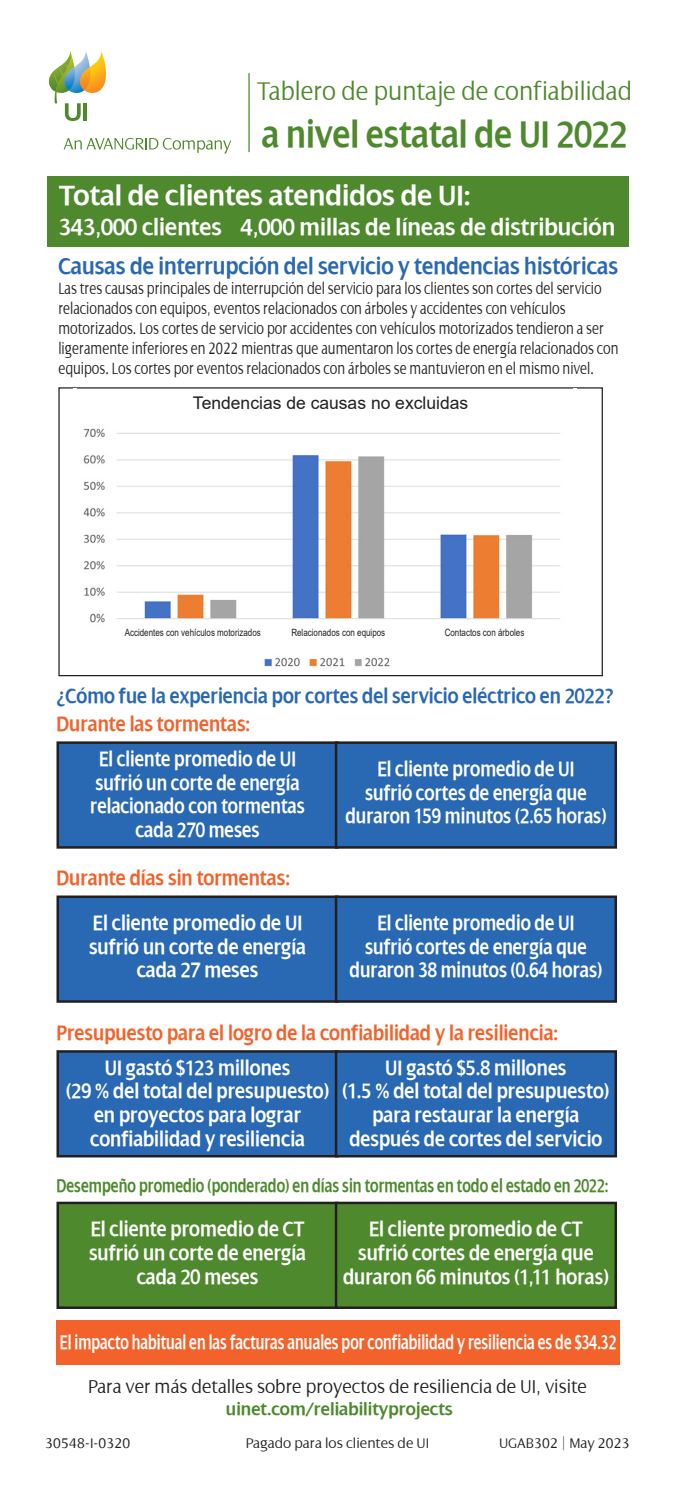
<style>
.page{position:relative;width:675px;height:1485px;background:#fff}
.page>*{position:absolute;margin:0;border:0;box-sizing:border-box;transform-origin:0 0}
.t1{font:600 40px "Dialog";color:#4e892d;scale:.85 1}
.t2{font:600 30px "Dialog";color:#fff;scale:.95 1}
.t3{font:300 27.5px "Dialog";color:#4e892d;scale:.93 1}
.t4{font:600 25px "Dialog";color:#2968b3;scale:.87 1}
.t5{font:600 25px "Dialog";color:#fff;scale:.93 1}
.t6{font:600 22.5px/23.8px "Dialog";color:#fff;text-align:center;scale:.85 1}
.t7{font:600 22.5px/23.8px "Dialog";color:#fff;text-align:center;scale:.8 1}
.t8{font:600 22.5px "Dialog";color:#f2622a;scale:.85 1}
.t9{font:600 22.5px "Dialog";color:#2968b3;scale:.85 1}
.t10{font:600 21.25px "Dialog";color:#fff;scale:.7 1}
.t11{font:600 20px "Dialog";color:#4e892d;scale:.75 1}
.t12{font:300 20px "Dialog";color:#231f20;scale:.95 1}
.t13{font:600 18.75px "Dialog";color:#4e892d;scale:.95 1}
.t14{font:300 17.5px/20px "Dialog";color:#231f20;scale:.8 1}
.t15{font:17.5px "Arial";color:#231f20}
.t16{font:300 15px "Dialog";color:#231f20}
.t17{font:10px "Arial";color:#231f20;scale:.8 1}
</style>
<div class="page">
<div style="left:47px;top:176px;width:581px;height:71px;background:#4e892d"></div>
<svg style="left:64px;top:138px;width:167px;height:16px"></svg>
<svg style="left:49px;top:51px;width:57px;height:70px"></svg>
<hr style="left:83px;top:103px;width:4px;height:17px;background:#4e892d">
<div style="left:56px;top:1320px;width:564px;height:45px;background:#f2622a"></div>
<div style="left:58px;top:743px;width:279px;height:104px;background:#2968b3"></div>
<div style="left:57px;top:741px;width:282px;height:108px;border:2px solid #231f20"></div>
<div style="left:336px;top:743px;width:280px;height:104px;background:#2968b3"></div>
<div style="left:335px;top:741px;width:282px;height:108px;border:2px solid #231f20"></div>
<div style="left:58px;top:897px;width:279px;height:105px;background:#2968b3"></div>
<div style="left:57px;top:895px;width:282px;height:108px;border:2px solid #231f20"></div>
<div style="left:336px;top:897px;width:280px;height:105px;background:#2968b3"></div>
<div style="left:335px;top:895px;width:282px;height:108px;border:2px solid #231f20"></div>
<div style="left:58px;top:1203px;width:279px;height:105px;background:#4e892d"></div>
<div style="left:57px;top:1202px;width:282px;height:107px;border:2px solid #231f20"></div>
<div style="left:336px;top:1203px;width:280px;height:105px;background:#4e892d"></div>
<div style="left:335px;top:1202px;width:282px;height:107px;border:2px solid #231f20"></div>
<div style="left:58px;top:1051px;width:279px;height:105px;background:#2968b3"></div>
<div style="left:57px;top:1050px;width:282px;height:107px;border:2px solid #231f20"></div>
<div style="left:336px;top:1051px;width:280px;height:105px;background:#2968b3"></div>
<div style="left:335px;top:1050px;width:282px;height:107px;border:2px solid #231f20"></div>
<hr style="left:248px;top:73px;width:2px;height:79px;background:#4e892d">
<img style="left:83px;top:428px;width:477px;height:239px">
<div style="left:58px;top:387px;width:545px;height:289px;border:1px solid #231f20"></div>
<hr style="left:73px;top:389px;width:4px;height:286px;background:#fff">
<hr style="left:573px;top:389px;width:4px;height:286px;background:#fff">
<div style="left:125px;top:628px;width:447px;height:15px;background:#fff"></div>
<h3 class="t3" style="left:257px;top:76px;width:405px">Tablero de puntaje de confiabilidad</h3>
<h1 class="t1" style="left:262px;top:113px;width:432px">a nivel estatal de UI 2022</h1>
<h2 class="t2" style="left:59px;top:179px;width:435px">Total de clientes atendidos de UI:</h2>
<h3 class="t5" style="left:59px;top:214px;width:600px">343,000 clientes 4,000 millas de líneas de distribución</h3>
<h3 class="t4" style="left:58px;top:253px;width:645px">Causas de interrupción del servicio y tendencias históricas</h3>
<p class="t14" style="left:58px;top:279px;width:702px">Las tres causas principales de interrupción del servicio para los clientes son cortes del servicio relacionados con equipos, eventos relacionados con árboles y accidentes con vehículos motorizados. Los cortes de servicio por accidentes con vehículos motorizados tendieron a ser ligeramente inferiores en 2022 mientras que aumentaron los cortes de energía relacionados con equipos. Los cortes por eventos relacionados con árboles se mantuvieron en el mismo nivel.</p>
<p class="t15" style="left:193px;top:391px;width:277px">Tendencias de causas no excluidas</p>
<p class="t17" style="left:125px;top:625px;width:172px">Accidentes con vehículos motorizados</p>
<p class="t17" style="left:291px;top:625px;width:119px">Relacionados con equipos</p>
<p class="t17" style="left:445px;top:625px;width:101px">Contactos con árboles</p>
<p class="t9" style="left:57px;top:684px;width:657px">¿Cómo fue la experiencia por cortes del servicio eléctrico en 2022?</p>
<p class="t8" style="left:57px;top:711px;width:229px">Durante las tormentas:</p>
<p class="t7" style="left:90px;top:747px;width:270px">El cliente promedio de UI sufrió un corte de energía relacionado con tormentas cada 270 meses</p>
<p class="t7" style="left:345px;top:757px;width:328px">El cliente promedio de UI<br>sufrió cortes de energía que duraron 159 minutos (2.65 horas)</p>
<p class="t8" style="left:57px;top:865px;width:276px">Durante días sin tormentas:</p>
<p class="t6" style="left:89px;top:911px;width:257px">El cliente promedio de UI sufrió un corte de energía cada 27 meses</p>
<p class="t7" style="left:350px;top:911px;width:317px">El cliente promedio de UI<br>sufrió cortes de energía que duraron 38 minutos (0.64 horas)</p>
<p class="t8" style="left:57px;top:1020px;width:592px">Presupuesto para el logro de la confiabilidad y la resiliencia:</p>
<p class="t6" style="left:66px;top:1056px;width:311px">UI gastó $123 millones<br>(29 % del total del presupuesto) en proyectos para lograr confiabilidad y resiliencia</p>
<p class="t6" style="left:343px;top:1056px;width:315px">UI gastó $5.8 millones<br>(1.5 % del total del presupuesto) para restaurar la energía después de cortes del servicio</p>
<p class="t11" style="left:57px;top:1175px;width:738px">Desempeño promedio (ponderado) en días sin tormentas en todo el estado en 2022:</p>
<p class="t6" style="left:89px;top:1217px;width:257px">El cliente promedio de CT sufrió un corte de energía cada 20 meses</p>
<p class="t6" style="left:343px;top:1217px;width:314px">El cliente promedio de CT sufrió cortes de energía que duraron 66 minutos (1,11 horas)</p>
<p class="t10" style="left:60px;top:1330px;width:797px">El impacto habitual en las facturas anuales por confiabilidad y resiliencia es de $34.32</p>
<p class="t12" style="left:88px;top:1375px;width:527px">Para ver más detalles sobre proyectos de resiliencia de UI, visite</p>
<p class="t13" style="left:226px;top:1399px;width:240px">uinet.com/reliabilityprojects</p>
<p class="t16" style="left:45px;top:1435px;width:87px">30548-I-0320</p>
<p class="t16" style="left:499px;top:1435px;width:132px">UGAB302 | May 2023</p>
<p class="t16" style="left:246px;top:1435px;width:185px">Pagado para los clientes de UI</p>
</div>
